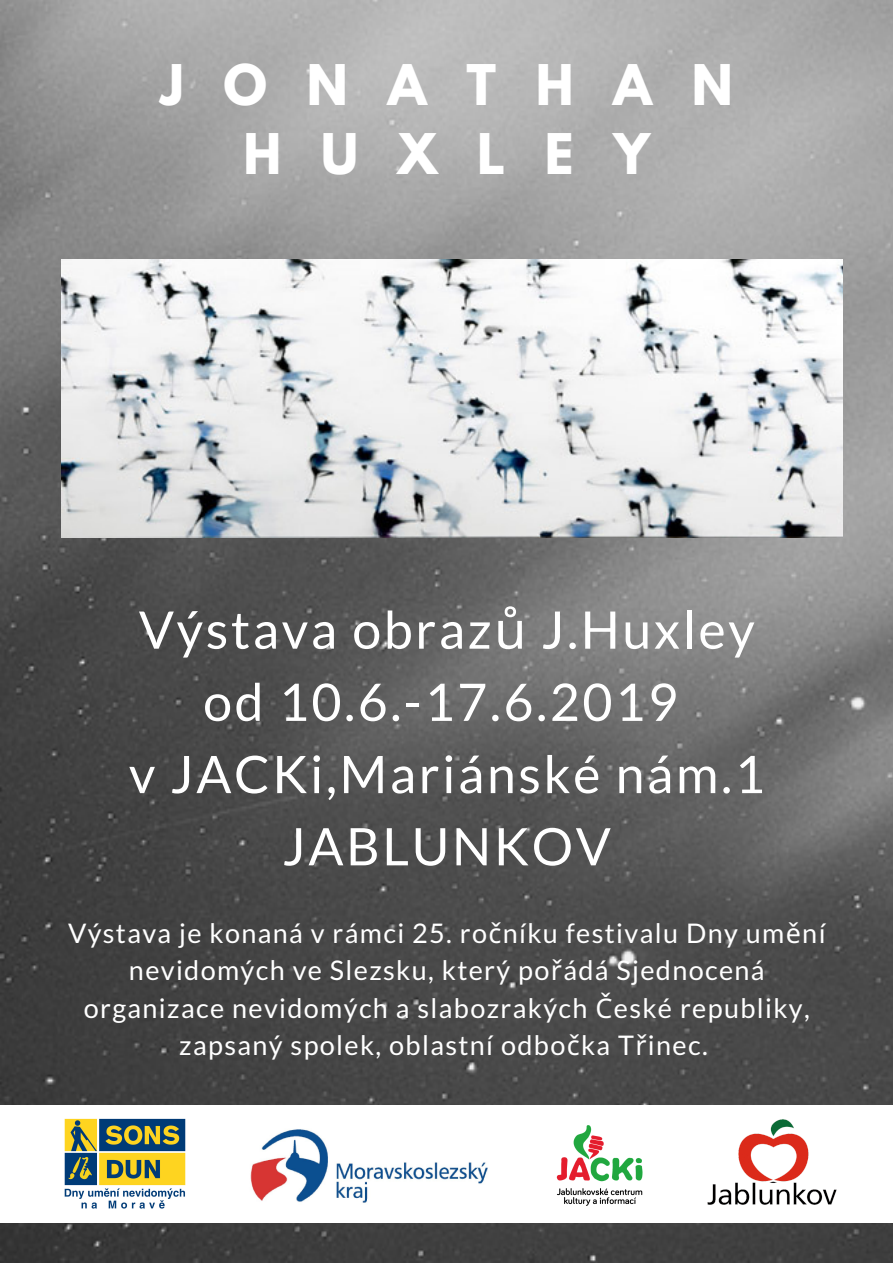
<style>
.page{position:relative;width:893px;height:1263px;background:#fff}
.page>*{position:absolute;margin:0;border:0;box-sizing:border-box;transform-origin:0 0}
.t1{font:51.82px/72.2px "Lato";letter-spacing:.05em;color:#fff;text-align:center}
.t2{font:700 49.65px/69.2px "League Spartan";letter-spacing:.8em;color:#fff;text-align:center}
.t3{font:27px/37.5px "Lato";letter-spacing:.05em;color:#fff;text-align:center}
.s1{font-family:"Noto Sans"}
</style>
<div class="page">
<img style="left:0;top:0;width:893px;height:1263px">
<div style="left:0;top:1105px;width:892px;height:117px;background:#fff"></div>
<img style="left:707px;top:1119px;width:130px;height:86px">
<img style="left:556px;top:1125px;width:87px;height:81px">
<img style="left:64px;top:1118px;width:122px;height:91px">
<img style="left:250px;top:1129px;width:238px;height:74px">
<img style="left:61px;top:260px;width:781px;height:278px">
<h2 class="t2" style="left:161px;top:56px;width:574px">JONATHAN<br>HUXLEY</h2>
<h1 class="t1" style="left:129px;top:592px;width:637px">Výstava obraz<span class="s1">ů</span> J.Huxley od 10.6.-17.6.2019<br>v JACKi,Mariánské nám.1<br>JABLUNKOV</h1>
<p class="t3" style="left:68px;top:914px;width:759px">Výstava je konaná v rámci 25. ro<span class="s1">č</span>níku festivalu Dny um<span class="s1">ě</span>ní nevidomých ve Slezsku, který po<span class="s1">ř</span>ádá Sjednocená organizace nevidomých a slabozrakých <span class="s1">Č</span>eské republiky, zapsaný spolek, oblastní odbo<span class="s1">č</span>ka T<span class="s1">ř</span>inec.</p>
</div>
